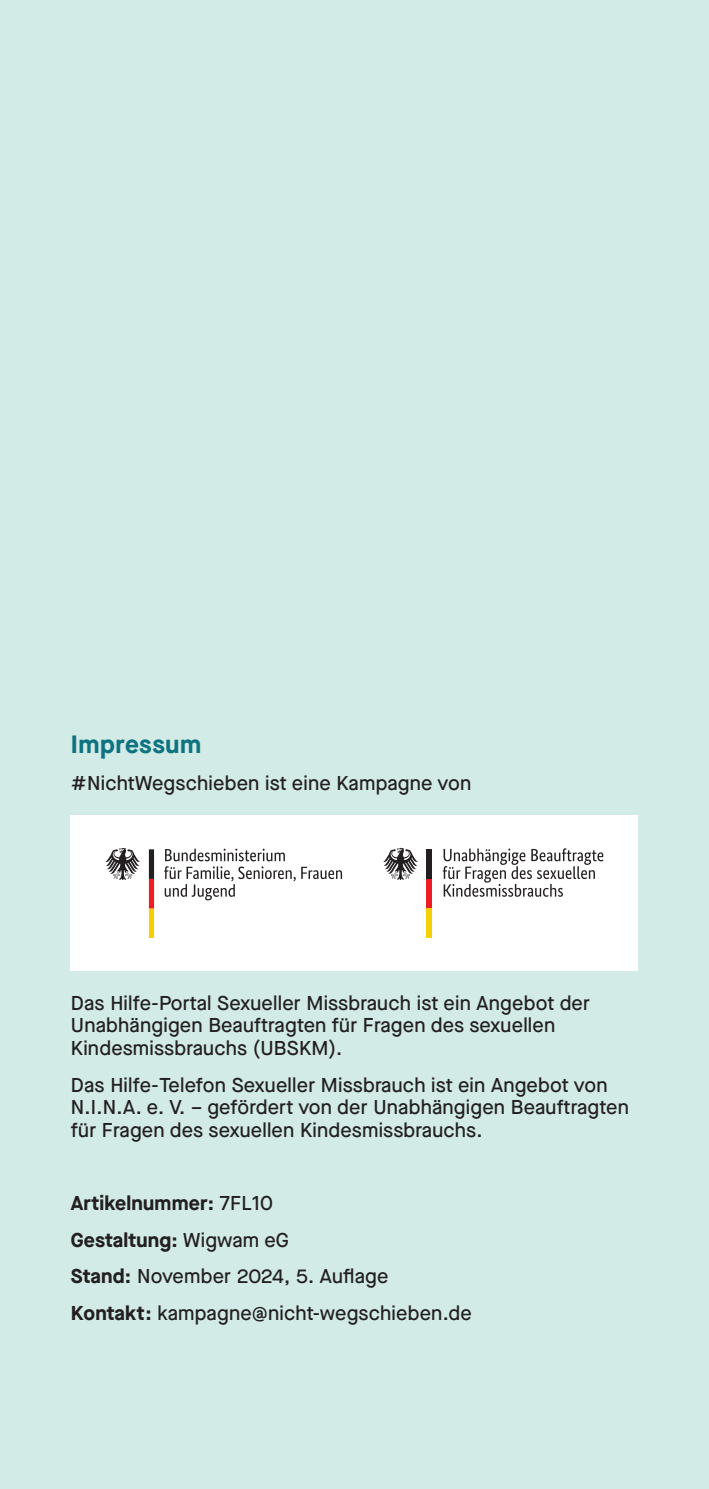
<style>
.page{position:relative;width:709px;height:1489px;background:#fff}
.page>*{position:absolute;margin:0;border:0;box-sizing:border-box;transform-origin:0 0}
.t1{font:700 25px "Maison Neue";letter-spacing:.02em;color:#0e7381}
.t2{font:500 20px/22.5px "Maison Neue";letter-spacing:.01em;color:#231f20}
.t3{font:700 20px "Maison Neue";letter-spacing:.01em;color:#231f20}
.s1{font-weight:500}
.s2{font-weight:700}
</style>
<div class="page">
<div style="left:0;top:0;width:709px;height:1488px;background:#d2ebe6"></div>
<div style="left:71px;top:815px;width:567px;height:155px;background:#fff"></div>
<svg style="left:164px;top:848px;width:178px;height:52px"></svg>
<svg style="left:105px;top:848px;width:35px;height:32px"></svg>
<svg style="left:149px;top:849px;width:5px;height:88px"></svg>
<svg style="left:383px;top:847px;width:35px;height:33px"></svg>
<div style="left:427px;top:849px;width:5px;height:29px;background:#231f20"></div>
<div style="left:427px;top:878px;width:5px;height:30px;background:#ee1d23"></div>
<div style="left:427px;top:908px;width:5px;height:29px;background:#f4cf02"></div>
<svg style="left:443px;top:848px;width:160px;height:48px"></svg>
<h2 class="t1" style="left:71px;top:726px;width:132px">Impressum</h2>
<p class="t2" style="left:71px;top:771px;width:402px">#NichtWegschieben ist eine Kampagne von</p>
<p class="t2" style="left:71px;top:991px;width:520px">Das Hilfe-Portal Sexueller Missbrauch ist ein Angebot der<br>Unabhängigen Beauftragten für Fragen des sexuellen<br>Kindesmissbrauchs (UBSKM).</p>
<p class="t2" style="left:71px;top:1073px;width:559px">Das Hilfe-Telefon Sexueller Missbrauch ist ein Angebot von<br>N.I.N.A. e. V. – gefördert von der Unabhängigen Beauftragten für Fragen des sexuellen Kindesmissbrauchs.</p>
<p class="t3" style="left:71px;top:1188px;width:204px">Artikelnummer: <span class="s1">7FL10</span></p>
<p class="t3" style="left:71px;top:1225px;width:219px">Gestaltung: <span class="s1">Wigwam eG</span></p>
<p class="t2" style="left:71px;top:1264px;width:319px"><span class="s2">Stand:</span> November 2024, 5. Auflage</p>
<p class="t2" style="left:71px;top:1301px;width:402px"><span class="s2">Kontakt:</span> kampagne@nicht-wegschieben.de</p>
</div>
